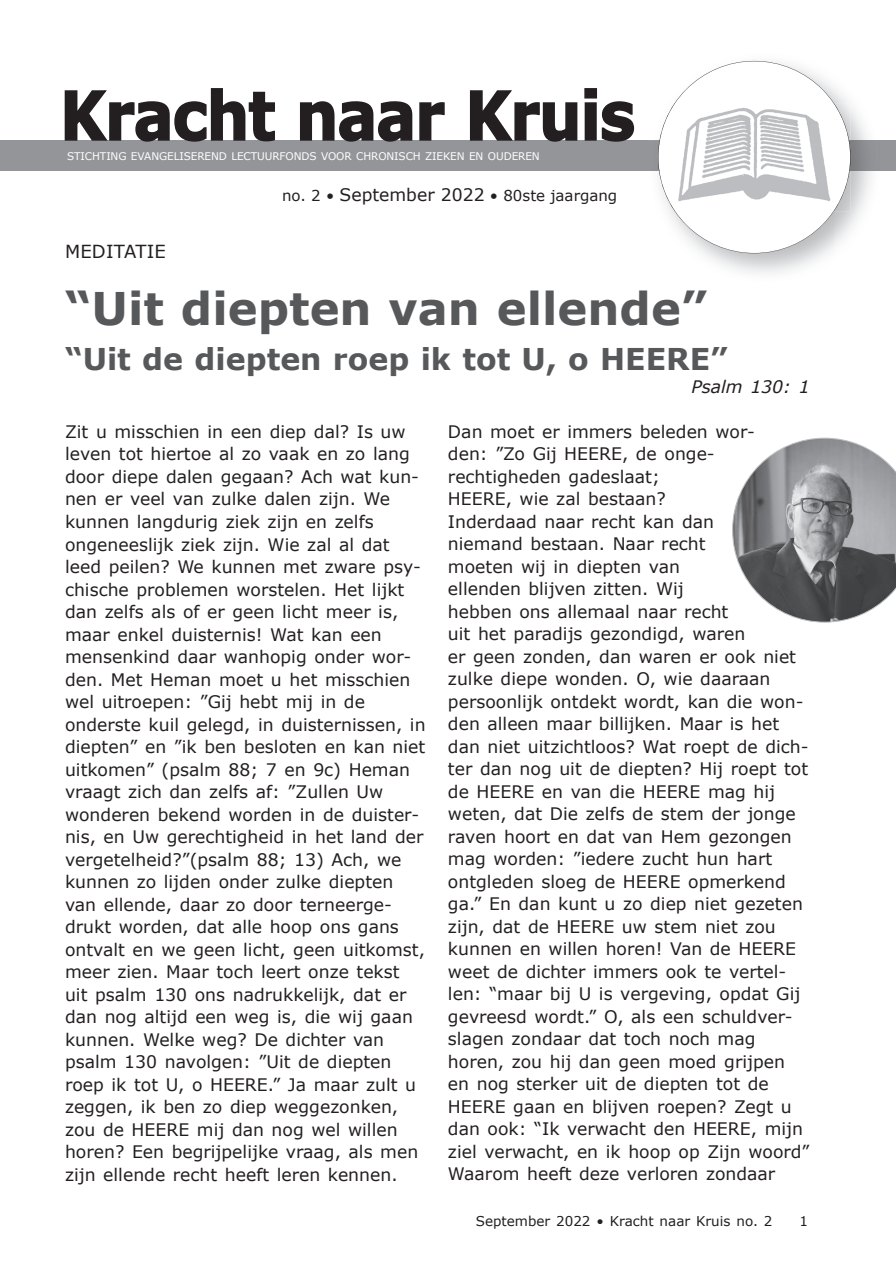
<style>
.page{position:relative;width:896px;height:1266px;background:#fff}
.page>*{position:absolute;margin:0;border:0;box-sizing:border-box;transform-origin:0 0}
.t1{font:700 45px "Verdana";color:#57585a}
.t2{font:700 30px "Verdana";color:#57585a}
.t3{font:18px "Verdana";letter-spacing:.01em;color:#231f20}
.t4{font:17.25px/22.5px "Verdana";color:#231f20}
.t5{font:italic 17.25px "Verdana";color:#231f20}
.t6{font:15px "Verdana";color:#231f20}
.t7{font:13.5px "Verdana";color:#231f20}
.t8{font:10.5px "Verdana";letter-spacing:-.01em;color:#fff}
.s1{font-size:17.25px}
</style>
<div class="page">
<div style="left:0;top:140px;width:895px;height:31px;background:#939598"></div>
<img style="left:850px;top:171px;width:21px;height:59px">
<img style="left:850px;top:140px;width:14px;height:31px">
<svg style="left:663px;top:61px;width:187px;height:192px"></svg>
<svg style="left:64px;top:88px;width:570px;height:54px"></svg>
<img style="left:658px;top:103px;width:192px;height:108px">
<img style="left:833px;top:103px;width:16px;height:108px">
<img style="left:848px;top:140px;width:2px;height:31px">
<img style="left:659px;top:103px;width:15px;height:108px">
<svg style="left:732px;top:438px;width:163px;height:184px"></svg>
<p class="t8" style="left:67px;top:149px;width:474px">STICHTING EVANGELISEREND LECTUURFONDS VOOR CHRONISCH ZIEKEN EN OUDEREN</p>
<p class="t6" style="left:282px;top:185px;width:336px">no. 2 • <span class="s1">September 2022</span> • 80ste jaargang</p>
<p class="t3" style="left:65px;top:239px;width:102px">MEDITATIE</p>
<h1 class="t1" style="left:65px;top:277px;width:643px">“Uit diepten van ellende”</h1>
<h2 class="t2" style="left:65px;top:338px;width:664px">“Uit de diepten roep ik tot U, o HEERE”</h2>
<p class="t5" style="left:691px;top:375px;width:120px">Psalm 130: 1</p>
<p class="t4" style="left:65px;top:420px;width:362px">Zit u misschien in een diep dal? Is uw leven tot hiertoe al zo vaak en zo lang door diepe dalen gegaan? Ach wat kun&shy;nen er veel van zulke dalen zijn. We kunnen langdurig ziek zijn en zelfs ongeneeslijk ziek zijn. Wie zal al dat leed peilen? We kunnen met zware psy&shy;chische problemen worstelen. Het lijkt dan zelfs als of er geen licht meer is, maar enkel duisternis! Wat kan een mensenkind daar wanhopig onder wor&shy;den. Met Heman moet u het misschien wel uitroepen: ”Gij hebt mij in de onderste kuil gelegd, in duisternissen, in diepten” en ”ik ben besloten en kan niet uitkomen” (psalm 88; 7 en 9c) Heman vraagt zich dan zelfs af: ”Zullen Uw wonderen bekend worden in de duister&shy;nis, en Uw gerechtigheid in het land der vergetelheid?”(psalm 88; 13) Ach, we kunnen zo lijden onder zulke diepten van ellende, daar zo door terneerge&shy;drukt worden, dat alle hoop ons gans ontvalt en we geen licht, geen uitkomst, meer zien. Maar toch leert onze tekst uit psalm 130 ons nadrukkelijk, dat er dan nog altijd een weg is, die wij gaan kunnen. Welke weg? De dichter van psalm 130 navolgen: ”Uit de diepten roep ik tot U, o HEERE.” Ja maar zult u zeggen, ik ben zo diep weggezonken, zou de HEERE mij dan nog wel willen horen? Een begrijpelijke vraag, als men zijn ellende recht heeft leren kennen.</p>
<p class="t4" style="left:448px;top:420px;width:363px">Dan moet er immers beleden wor-<br>den: ”Zo Gij HEERE, de onge&shy;rechtigheden gadeslaat;<br>HEERE, wie zal bestaan?<br>Inderdaad naar recht kan dan<br>niemand bestaan. Naar recht<br>moeten wij in diepten van<br>ellenden blijven zitten. Wij<br>hebben ons allemaal naar recht<br>uit het paradijs gezondigd, waren<br>er geen zonden, dan waren er ook niet zulke diepe wonden. O, wie daaraan persoonlijk ontdekt wordt, kan die won&shy;den alleen maar billijken. Maar is het dan niet uitzichtloos? Wat roept de dich&shy;ter dan nog uit de diepten? Hij roept tot de HEERE en van die HEERE mag hij weten, dat Die zelfs de stem der jonge raven hoort en dat van Hem gezongen mag worden: ”iedere zucht hun hart ontgleden sloeg de HEERE opmerkend ga.” En dan kunt u zo diep niet gezeten zijn, dat de HEERE uw stem niet zou kunnen en willen horen! Van de HEERE weet de dichter immers ook te vertel&shy;len: “maar bij U is vergeving, opdat Gij gevreesd wordt.” O, als een schuldver&shy;slagen zondaar dat toch noch mag horen, zou hij dan geen moed grijpen en nog sterker uit de diepten tot de HEERE gaan en blijven roepen? Zegt u dan ook: “Ik verwacht den HEERE, mijn ziel verwacht, en ik hoop op Zijn woord” Waarom heeft deze verloren zondaar</p>
<p class="t7" style="left:476px;top:1211px;width:298px">September 2022 • Kracht naar Kruis no. 2</p>
<p class="t7" style="left:799px;top:1211px;width:10px">1</p>
</div>
